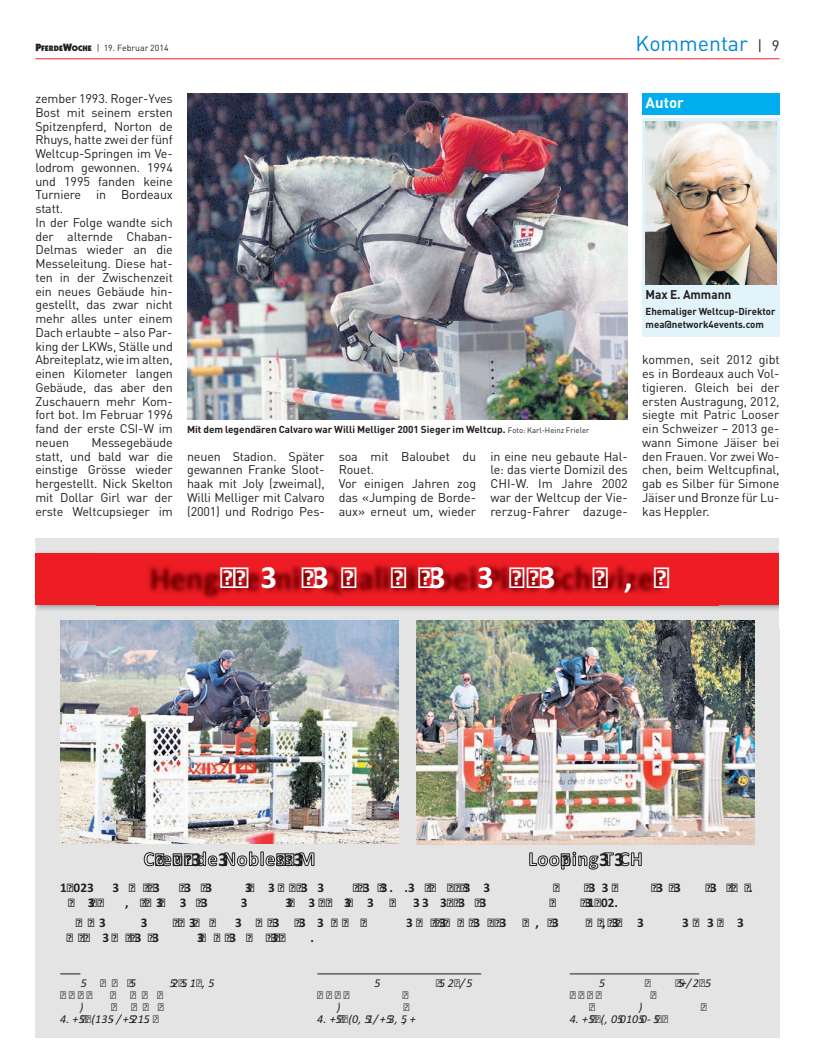
<style>
.page{position:relative;width:815px;height:1063px;background:#fff}
.page>*{position:absolute;margin:0;border:0;box-sizing:border-box;transform-origin:0 0}
.t1{font:700 32.5px "Calibri";color:#fff}
.t2{font:21.25px "DIN";color:#0089cf}
.t3{font:700 20px "Calibri";color:#231f20}
.t4{font:700 15px "DIN";color:#fff}
.t5{font:700 13.25px "Calibri";color:#231f20}
.t6{font:12.5px/13.8px "DIN";letter-spacing:-.01em;color:#231f20;text-align:justify}
.t7{font:700 12.5px "DIN";color:#231f20;scale:.95 1}
.t8{font:italic 12px "Calibri";letter-spacing:.015em;color:#231f20}
.t9{font:700 10px/12.5px "DIN";color:#231f20}
.t10{font:8.75px "DIN";color:#231f20}
.s1{font-family:"Itc Kabel";font-weight:900;font-size:10.62px}
.s2{font-family:"Itc Kabel";font-weight:900;font-size:8px}
.s3{font-size:15px;color:#231f20}
.s4{font-weight:400;font-size:7.75px}
</style>
<div class="page">
<hr style="left:35px;top:58px;width:745px;height:1px;background:#ee1d23">
<div style="left:642px;top:118px;width:138px;height:219px;background:#e1f4fc"></div>
<img style="left:646px;top:122px;width:130px;height:163px">
<div style="left:642px;top:93px;width:138px;height:21px;background:#00aeef"></div>
<img style="left:187px;top:93px;width:441px;height:326px">
<div style="left:35px;top:539px;width:745px;height:499px;background:#e4e4e4"></div>
<img style="left:35px;top:547px;width:745px;height:70px">
<div style="left:35px;top:553px;width:745px;height:52px;background:#ee1d23"></div>
<img style="left:96px;top:551px;width:623px;height:64px">
<img style="left:60px;top:621px;width:339px;height:223px">
<img style="left:416px;top:621px;width:339px;height:223px">
<svg style="left:529px;top:852px;width:113px;height:18px"></svg>
<svg style="left:144px;top:851px;width:73px;height:15px"></svg>
<svg style="left:224px;top:851px;width:69px;height:15px"></svg>
<svg style="left:299px;top:852px;width:16px;height:14px"></svg>
<svg style="left:60px;top:973px;width:20px;height:1px"></svg>
<hr style="left:317px;top:973px;width:164px;height:1px;background:#231f20">
<hr style="left:570px;top:973px;width:129px;height:1px;background:#231f20">
<p class="t10" style="left:35px;top:43px;width:135px"><span class="s1">P</span><span class="s2">FERDE</span><span class="s1">W</span><span class="s2">OCHE</span> | 19. Februar 2014</p>
<p class="t2" style="left:636px;top:30px;width:145px">Kommentar <span class="s3">| 9</span></p>
<p class="t6" style="left:35px;top:91px;width:139px;text-align:left">zember 1993. Roger-Yves<br>Bost mit seinem ers ten<br>Spitzenpferd, Norton de<br>Rhuys, hatte zwei der fünf<br>Weltcup-Springen im Ve&shy;lodrom gewonnen. 1994 und 1995 fanden keine<br>Turniere in Bordeaux statt.<br>In der Folge wandte sich der alternde Chaban-<br>Delmas wieder an die<br>Messeleitung. Diese hat&shy;ten in der Zwischenzeit ein neues Gebäude hin&shy;gestellt, das zwar nicht mehr alles unter einem<br>Dach erlaubte – also Par&shy;king der LKWs, Ställe und<br>Abreiteplatz, wie im alten, einen Kilometer langen<br>Gebäude, das aber den<br>Zuschauern mehr Kom&shy;fort bot. Im Februar 1996 fand der erste CSI-W im neuen</p>
<p class="t6" style="left:35px;top:435px;width:139px;text-indent:56px">Messegebäude statt, und bald war die einstige Grösse wieder hergestellt. Nick Skelton mit Dollar Girl war der erste Weltcupsieger im</p>
<p class="t9" style="left:187px;top:423px;width:404px">Mit dem legendären Calvaro war Willi Melliger 2001 Sieger im Weltcup. <span class="s4">Foto: Karl-Heinz Frieler</span></p>
<p class="t6" style="left:187px;top:449px;width:139px">neuen Stadion. Später gewannen Franke Sloot - haak mit Joly (zweimal), Willi Melliger mit Calvaro (2001) und Rodrigo Pes-</p>
<p class="t6" style="left:339px;top:449px;width:139px;text-align:left">soa mit Baloubet du<br>Rouet.<br>Vor einigen Jahren zog das «Jumping de Borde&shy;aux» erneut um, wieder</p>
<p class="t6" style="left:490px;top:449px;width:139px">in eine neu gebaute Hal - le: das vierte Domizil des CHI-W. Im Jahre 2002 war der Weltcup der Vie&shy;rerzug-Fahrer dazuge-</p>
<p class="t4" style="left:646px;top:93px;width:40px">Autor</p>
<p class="t7" style="left:646px;top:287px;width:92px">Max E. Ammann</p>
<p class="t9" style="left:646px;top:305px;width:131px">Ehemaliger Weltcup-Direktor mea@network4events.com</p>
<p class="t6" style="left:642px;top:353px;width:139px">kommen, seit 2012 gibt es in Bordeaux auch Vol&shy;tigieren. Gleich bei der ersten Austragung, 2012, siegte mit Patric Looser ein Schweizer – 2013 ge&shy;wann Simone Jäiser bei den Frauen. Vor zwei Wo&shy;chen, beim Weltcupfinal, gab es Silber für Simone Jäiser und Bronze für Lu&shy;kas Heppler.</p>
<p class="t1" style="left:220px;top:557px;width:451px">%&amp;3 &amp;3 ' &amp;&amp;3 3'%3 *, $</p>
<p class="t3" style="left:155px;top:846px;width:75px">! '$3 3</p>
<p class="t3" style="left:276px;top:846px;width:29px">%%3</p>
<p class="t3" style="left:560px;top:846px;width:11px">"</p>
<p class="t3" style="left:599px;top:846px;width:27px">33</p>
<p class="t5" style="left:60px;top:880px;width:35px">1/023</p>
<p class="t5" style="left:112px;top:880px;width:49px">3 $ &amp;%3</p>
<p class="t5" style="left:179px;top:880px;width:34px">%3 $3</p>
<p class="t5" style="left:245px;top:880px;width:80px">3) 3! '$3 3</p>
<p class="t5" style="left:353px;top:880px;width:139px">%%3 -3 . .3 $&amp; '+-3 3</p>
<p class="t5" style="left:553px;top:880px;width:8px">"</p>
<p class="t5" style="left:584px;top:880px;width:36px">&amp;3 3)</p>
<p class="t5" style="left:651px;top:880px;width:31px">%3 %3</p>
<p class="t5" style="left:706px;top:880px;width:49px">$3 $) $.</p>
<p class="t5" style="left:68px;top:895px;width:37px">' 3#'</p>
<p class="t5" style="left:125px;top:895px;width:84px">, $&amp;3% 3 %3</p>
<p class="t5" style="left:241px;top:895px;width:8px">3</p>
<p class="t5" style="left:286px;top:895px;width:90px">3) 3- ($ 3) 3</p>
<p class="t5" style="left:389px;top:895px;width:8px">"</p>
<p class="t5" style="left:413px;top:895px;width:75px">3 3 3($3 %3</p>
<p class="t5" style="left:550px;top:895px;width:8px">"</p>
<p class="t5" style="left:581px;top:895px;width:39px">&amp;31/02.</p>
<p class="t5" style="left:76px;top:915px;width:31px">%$3</p>
<p class="t5" style="left:141px;top:915px;width:8px">3</p>
<p class="t5" style="left:173px;top:915px;width:45px">%&amp; 3* $</p>
<p class="t5" style="left:235px;top:915px;width:133px">3 %%3 $3 3&amp;$ &amp;</p>
<p class="t5" style="left:406px;top:915px;width:154px">3" $&amp;3' &amp; $3 '%3 * , $3</p>
<p class="t5" style="left:586px;top:915px;width:60px">% &amp;, &amp;3' 3</p>
<p class="t5" style="left:682px;top:915px;width:63px">3' 3' 3</p>
<p class="t5" style="left:66px;top:930px;width:94px">$ %% 3" $&amp;3 $3</p>
<p class="t5" style="left:197px;top:930px;width:90px">3' &amp; $3- * %3%&amp;</p>
<p class="t5" style="left:311px;top:930px;width:5px">.</p>
<p class="t8" style="left:81px;top:975px;width:57px">5 !" #5</p>
<p class="t8" style="left:170px;top:975px;width:46px">52#5. 1*, 5</p>
<p class="t8" style="left:60px;top:987px;width:33px">!!!$</p>
<p class="t8" style="left:110px;top:987px;width:54px">&amp; !"$</p>
<p class="t8" style="left:80px;top:999px;width:5px">)</p>
<p class="t8" style="left:111px;top:999px;width:54px">&amp; !"$</p>
<p class="t8" style="left:60px;top:1011px;width:100px">4. +5'*(135- / +5215. *</p>
<p class="t8" style="left:374px;top:975px;width:8px">5</p>
<p class="t8" style="left:436px;top:975px;width:38px">#5. 2*/ 5-</p>
<p class="t8" style="left:599px;top:975px;width:8px">5</p>
<p class="t8" style="left:645px;top:975px;width:7px">%</p>
<p class="t8" style="left:675px;top:975px;width:38px">#5+/ 2*5</p>
<p class="t8" style="left:570px;top:987px;width:33px">!!!$</p>
<p class="t8" style="left:650px;top:987px;width:7px">$</p>
<p class="t8" style="left:589px;top:999px;width:7px">$</p>
<p class="t8" style="left:639px;top:999px;width:5px">)</p>
<p class="t8" style="left:701px;top:999px;width:7px">$</p>
<p class="t8" style="left:570px;top:1011px;width:100px">4. +5'*(, 0501050- 5**</p>
<p class="t8" style="left:317px;top:987px;width:33px">!!!$</p>
<p class="t8" style="left:403px;top:987px;width:7px">$</p>
<p class="t8" style="left:337px;top:999px;width:5px">)</p>
<p class="t8" style="left:403px;top:999px;width:7px">$</p>
<p class="t8" style="left:317px;top:1011px;width:100px">4. +5'*(0, 51/ +53, 5, +</p>
</div>
